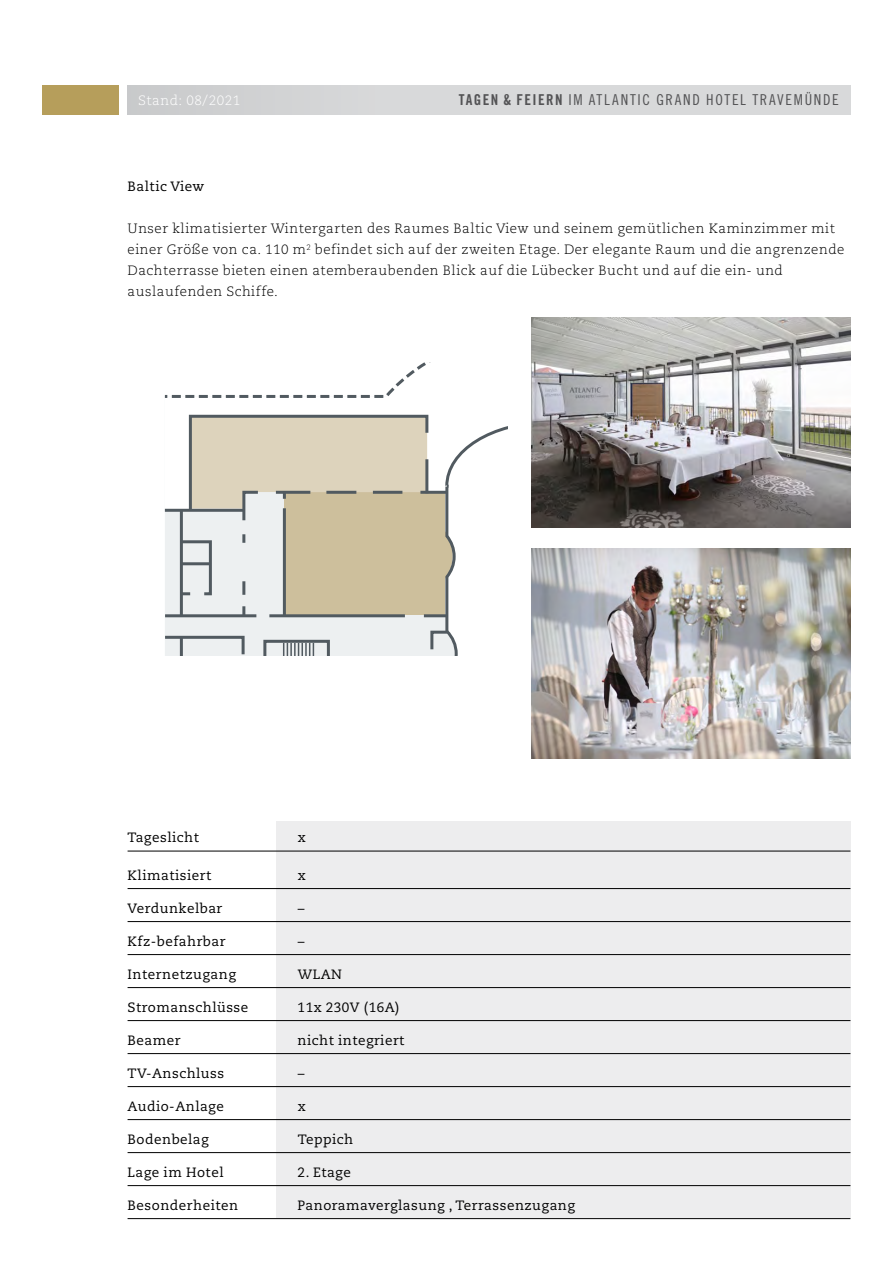
<style>
.page{position:relative;width:893px;height:1263px;background:#fff}
.page>*{position:absolute;margin:0;border:0;box-sizing:border-box;transform-origin:0 0}
.t1{font:15px "Trade Gothic Cond Eighteen";letter-spacing:.11em;color:#535355}
.t2{font:300 13.5px/21px "Caecilia";letter-spacing:.04em;color:#000}
.t3{font:13.5px "Caecilia";letter-spacing:.04em;color:#000}
.t4{font:300 13.5px "Caecilia";letter-spacing:.04em;color:#fff}
.s1{font-family:"Trade Gothic Bold Cond Twenty"}
</style>
<div class="page">
<div style="left:128px;top:85px;width:722px;height:30px;background:linear-gradient(to right,#cfd0d1,#dcdddd)"></div>
<div style="left:43px;top:85px;width:76px;height:30px;background:#b69e5b"></div>
<img style="left:531px;top:317px;width:319px;height:210px">
<div style="left:276px;top:821px;width:574px;height:397px;background:#ededee"></div>
<hr style="left:128px;top:851px;width:722px;height:1px;background:#000">
<hr style="left:128px;top:888px;width:722px;height:1px;background:#000">
<hr style="left:128px;top:921px;width:722px;height:1px;background:#000">
<hr style="left:128px;top:954px;width:722px;height:1px;background:#000">
<hr style="left:128px;top:987px;width:722px;height:1px;background:#000">
<hr style="left:128px;top:1020px;width:722px;height:1px;background:#000">
<hr style="left:128px;top:1053px;width:722px;height:1px;background:#000">
<hr style="left:128px;top:1086px;width:722px;height:1px;background:#000">
<hr style="left:128px;top:1119px;width:722px;height:1px;background:#000">
<hr style="left:128px;top:1152px;width:722px;height:1px;background:#000">
<hr style="left:128px;top:1185px;width:722px;height:1px;background:#000">
<hr style="left:128px;top:1218px;width:722px;height:1px;background:#000">
<svg style="left:164px;top:362px;width:267px;height:36px"></svg>
<svg style="left:164px;top:414px;width:343px;height:242px"></svg>
<img style="left:531px;top:548px;width:319px;height:210px">
<p class="t4" style="left:138px;top:93px;width:104px">Stand: 08/2021</p>
<p class="t1" style="left:459px;top:91px;width:381px"><span class="s1">TAGEN &amp; FEIERN</span> IM ATLANTIC GRAND HOTEL TRA VEMÜND E</p>
<p class="t3" style="left:128px;top:179px;width:78px">Baltic View</p>
<p class="t2" style="left:128px;top:218px;width:718px">Unser klimatisierter Wintergarten des Raumes Baltic View und seinem gemütlichen Kaminzimmer mit einer Größe von ca. 110 m<sup>2</sup> befindet sich auf der zweiten Etage. Der elegante Raum und die angrenzende Dachterrasse bieten einen atemberaubenden Blick auf die Lübecker Bucht und auf die ein- und auslaufenden Schiffe.</p>
<p class="t3" style="left:128px;top:830px;width:73px">Tageslicht</p>
<p class="t3" style="left:298px;top:830px;width:10px">x</p>
<p class="t3" style="left:128px;top:867px;width:85px">Klimatisiert</p>
<p class="t3" style="left:298px;top:867px;width:10px">x</p>
<p class="t3" style="left:128px;top:900px;width:96px">Verdunkelbar</p>
<p class="t3" style="left:298px;top:900px;width:8px">–</p>
<p class="t3" style="left:128px;top:933px;width:99px">Kfz-befahrbar</p>
<p class="t3" style="left:298px;top:933px;width:8px">–</p>
<p class="t3" style="left:128px;top:966px;width:110px">Internetzugang</p>
<p class="t3" style="left:298px;top:966px;width:46px">WLAN</p>
<p class="t3" style="left:128px;top:999px;width:122px">Stromanschlüsse</p>
<p class="t3" style="left:298px;top:999px;width:103px">11x 230V (16A)</p>
<p class="t3" style="left:128px;top:1032px;width:55px">Beamer</p>
<p class="t3" style="left:298px;top:1032px;width:108px">nicht integriert</p>
<p class="t3" style="left:128px;top:1065px;width:98px">TV-Anschluss</p>
<p class="t3" style="left:298px;top:1065px;width:8px">–</p>
<p class="t3" style="left:128px;top:1098px;width:98px">Audio-Anlage</p>
<p class="t3" style="left:298px;top:1098px;width:10px">x</p>
<p class="t3" style="left:128px;top:1131px;width:83px">Bodenbelag</p>
<p class="t3" style="left:298px;top:1131px;width:57px">Teppich</p>
<p class="t3" style="left:128px;top:1164px;width:98px">Lage im Hotel</p>
<p class="t3" style="left:298px;top:1164px;width:55px">2. Etage</p>
<p class="t3" style="left:128px;top:1197px;width:112px">Besonderheiten</p>
<p class="t3" style="left:298px;top:1197px;width:279px">Panoramaverglasung , Terrassenzugang</p>
</div>
